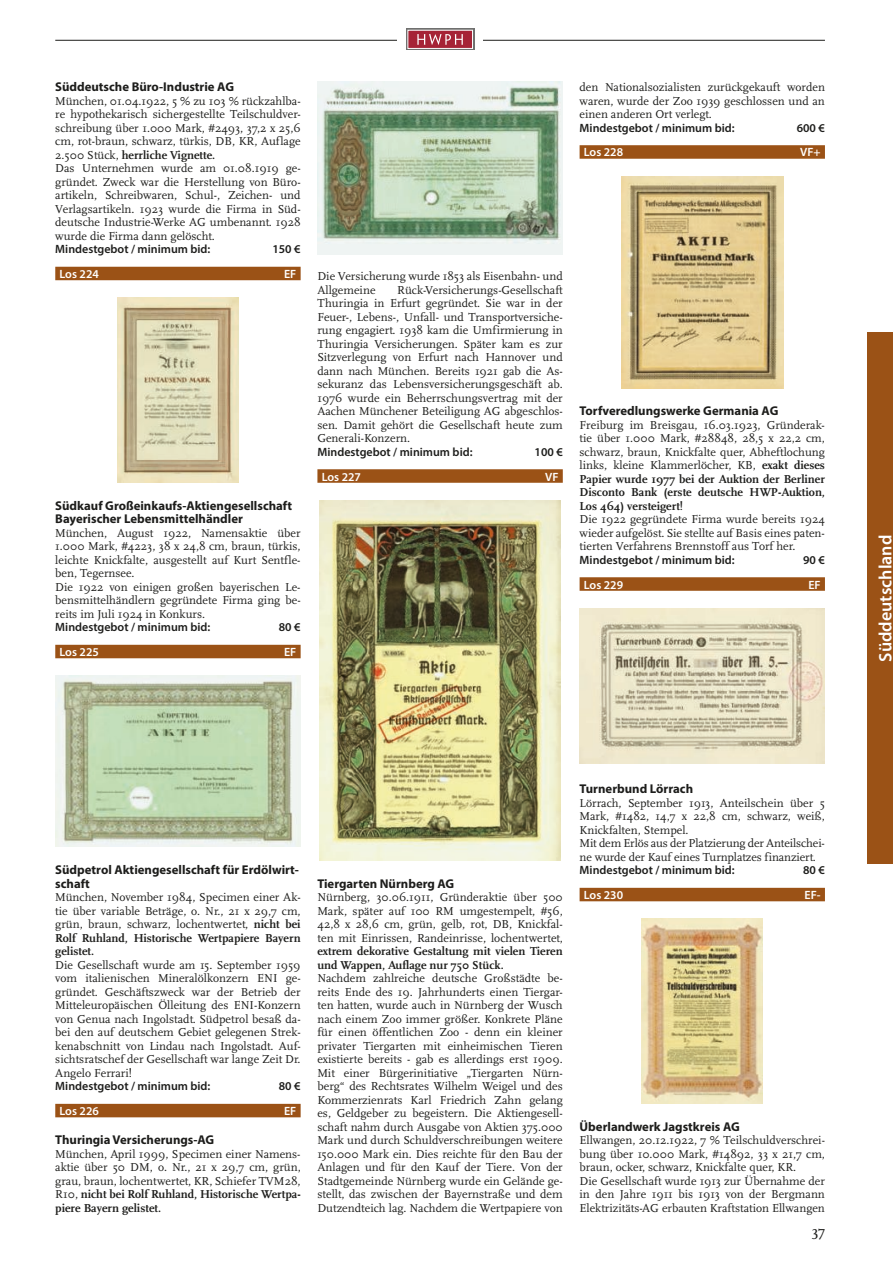
<style>
.page{position:relative;width:893px;height:1263px;background:#fff}
.page>*{position:absolute;margin:0;border:0;box-sizing:border-box;transform-origin:0 0}
.t1{font:600 18px "Myriad Pro";color:#fff}
.t2{font:15px "Scala Pro";color:#1d1d1b}
.t3{font:700 12.75px/13.5px "Myriad Pro";color:#1d1d1b}
.t4{font:12px/13.5px "Scala Pro";color:#1d1d1b;text-align:justify}
.t5{font:600 12px "Myriad Pro";color:#1d1d1b}
.t6{font:700 12px/13.5px "Scala Pro";color:#1d1d1b}
.t7{font:600 12px "Myriad Pro";color:#fff}
.s1{font-weight:700}
</style>
<div class="page">
<hr style="left:55px;top:40px;width:770px;height:1px;background:#1d1d1b">
<div style="left:398px;top:26px;width:85px;height:27px;background:#fff"></div>
<div style="left:406px;top:29px;width:68px;height:21px;background:#cbc5c6"></div>
<div style="left:408px;top:30px;width:65px;height:19px;background:#a62336;border:1px solid #fff"></div>
<svg style="left:417px;top:34px;width:46px;height:11px"></svg>
<div style="left:580px;top:145px;width:245px;height:14px;background:#9b5216"></div>
<div style="left:580px;top:577px;width:245px;height:14px;background:#9b5216"></div>
<div style="left:580px;top:888px;width:245px;height:13px;background:#9b5216"></div>
<div style="left:317px;top:469px;width:246px;height:14px;background:#9b5216"></div>
<div style="left:55px;top:267px;width:246px;height:13px;background:#9b5216"></div>
<div style="left:55px;top:645px;width:246px;height:13px;background:#9b5216"></div>
<div style="left:55px;top:1104px;width:246px;height:13px;background:#9b5216"></div>
<img style="left:117px;top:298px;width:122px;height:185px">
<img style="left:55px;top:675px;width:246px;height:171px">
<img style="left:317px;top:81px;width:246px;height:173px">
<img style="left:319px;top:500px;width:242px;height:361px">
<img style="left:621px;top:176px;width:162px;height:212px">
<img style="left:580px;top:608px;width:245px;height:155px">
<img style="left:642px;top:919px;width:121px;height:185px">
<div style="left:867px;top:332px;width:26px;height:532px;background:#9b5216"></div>
<p class="t3" style="left:55px;top:80px;width:180px">Süddeutsche Büro-Industrie AG</p>
<p class="t4" style="left:55px;top:94px;width:247px;text-align:left">München, 01.04.1922, 5 % zu 103 % rückzahlba&shy;re hypothekarisch sichergestellte Teilschuldver&shy;schreibung über 1.000 Mark, #2493, 37,2 x 25,6 cm, rot-braun, schwarz, türkis, DB, KR, Auflage 2.500 Stück, <span class="s1">herrliche Vignette.<br></span>Das Unternehmen wurde am 01.08.1919 ge&shy;gründet. Zweck war die Herstellung von Büro&shy;artikeln, Schreibwaren, Schul-, Zeichen- und Verlagsartikeln. 1923 wurde die Firma in Süd&shy;deutsche Industrie-Werke AG umbenannt. 1928 wurde die Firma dann gelöscht.</p>
<p class="t5" style="left:55px;top:242px;width:157px">Mindestgebot / minimum bid:</p>
<p class="t5" style="left:272px;top:242px;width:30px">150 €</p>
<p class="t7" style="left:60px;top:266px;width:41px">Los 224</p>
<p class="t7" style="left:284px;top:266px;width:14px">EF</p>
<p class="t3" style="left:55px;top:498px;width:238px">Südkauf Großeinkaufs-Aktiengesellschaft<br>Bayerischer Lebensmittelhändler</p>
<p class="t4" style="left:55px;top:526px;width:247px;text-align:left">München, August 1922, Namensaktie über 1.000 Mark, #4223, 38 x 24,8 cm, braun, türkis, leichte Knickfalte, ausgestellt auf Kurt Sentfle&shy;ben, Tegernsee.<br>Die 1922 von einigen großen bayerischen Le&shy;bensmittelhändlern gegründete Firma ging be&shy;reits im Juli 1924 in Konkurs.</p>
<p class="t5" style="left:55px;top:620px;width:157px">Mindestgebot / minimum bid:</p>
<p class="t5" style="left:279px;top:620px;width:23px">80 €</p>
<p class="t7" style="left:60px;top:644px;width:41px">Los 225</p>
<p class="t7" style="left:284px;top:644px;width:14px">EF</p>
<p class="t4" style="left:580px;top:81px;width:247px">den Nationalsozialisten zurückgekauft worden waren, wurde der Zoo 1939 geschlossen und an einen anderen Ort verlegt.</p>
<p class="t5" style="left:580px;top:120px;width:157px">Mindestgebot / minimum bid:</p>
<p class="t5" style="left:797px;top:120px;width:30px">600 €</p>
<p class="t7" style="left:584px;top:145px;width:41px">Los 228</p>
<p class="t7" style="left:800px;top:145px;width:22px">VF+</p>
<p class="t4" style="left:317px;top:270px;width:247px">Die Versicherung wurde 1853 als Eisenbahn- und<br>Allgemeine</p>
<p class="t4" style="left:317px;top:283px;width:247px;text-indent:80px">Rück-Versicherungs-Gesellschaft Thuringia in Erfurt gegründet. Sie war in der Feuer-, Lebens-, Unfall- und Transportversiche&shy;rung engagiert. 1938 kam die Umfirmierung in Thuringia Versicherungen. Später kam es zur Sitzverlegung von Erfurt nach Hannover und dann nach München. Bereits 1921 gab die As&shy;sekuranz das Lebensversicherungsgeschäft ab.<br>1976 wurde ein Beherrschungsvertrag mit der Aachen Münchener Beteiligung AG abgeschlos&shy;sen. Damit gehört die Gesellschaft heute zum Generali-Konzern.</p>
<p class="t5" style="left:317px;top:444px;width:157px">Mindestgebot / minimum bid:</p>
<p class="t5" style="left:535px;top:444px;width:30px">100 €</p>
<p class="t7" style="left:322px;top:469px;width:41px">Los 227</p>
<p class="t7" style="left:545px;top:469px;width:15px">VF</p>
<p class="t3" style="left:580px;top:404px;width:200px">Torfveredlungswerke Germania AG</p>
<p class="t4" style="left:580px;top:418px;width:247px">Freiburg im Breisgau, 16.03.1923, Gründerak&shy;tie über 1.000 Mark, #28848, 28,5 x 22,2 cm, schwarz, braun, Knickfalte quer, Abheftlochung links, kleine Klammerlöcher, KB, <span class="s1">exakt dieses Papier wurde 1977 bei der Auktion der Berliner Disconto Bank (erste deutsche HWP-Auktion, Los 464) versteigert!</span></p>
<p class="t4" style="left:580px;top:513px;width:247px">Die 1922 gegründete Firma wurde bereits 1924 wieder aufgelöst. Sie stellte auf Basis eines paten&shy;tierten Verfahrens Brennstoff aus Torf her.</p>
<p class="t5" style="left:580px;top:552px;width:157px">Mindestgebot / minimum bid:</p>
<p class="t5" style="left:803px;top:552px;width:23px">90 €</p>
<p class="t7" style="left:584px;top:577px;width:41px">Los 229</p>
<p class="t7" style="left:808px;top:577px;width:14px">EF</p>
<p class="t3" style="left:55px;top:863px;width:245px">Südpetrol Aktiengesellschaft für Erdölwirt&shy;schaft</p>
<p class="t4" style="left:55px;top:891px;width:247px">München, November 1984, Specimen einer Ak&shy;tie über variable Beträge, o. Nr., 21 x 29,7 cm, grün, braun, schwarz, lochentwertet, <span class="s1">nicht bei Rolf Ruhland, Historische Wertpapiere Bayern gelistet.</span></p>
<p class="t4" style="left:55px;top:958px;width:247px">Die Gesellschaft wurde am 15. September 1959 vom italienischen Mineralölkonzern ENI ge&shy;gründet. Geschäftszweck war der Betrieb der Mitteleuropäischen Ölleitung des ENI-Konzern von Genua nach Ingolstadt. Südpetrol besaß da&shy;bei den auf deutschem Gebiet gelegenen Strec&shy;kenabschnitt von Lindau nach Ingolstadt. Auf&shy;sichtsratschef der Gesellschaft war lange Zeit Dr.<br>Angelo Ferrari!</p>
<p class="t5" style="left:55px;top:1079px;width:157px">Mindestgebot / minimum bid:</p>
<p class="t5" style="left:279px;top:1079px;width:23px">80 €</p>
<p class="t7" style="left:60px;top:1103px;width:41px">Los 226</p>
<p class="t7" style="left:284px;top:1103px;width:14px">EF</p>
<p class="t3" style="left:55px;top:1133px;width:160px">Thuringia Versicherungs-AG</p>
<p class="t4" style="left:55px;top:1147px;width:247px">München, April 1999, Specimen einer Namens&shy;aktie über 50 DM, o. Nr., 21 x 29,7 cm, grün, grau, braun, lochentwertet, KR, Schiefer TVM28, R10, <span class="s1">nicht bei Rolf Ruhland, Historische Wertpa&shy;piere Bayern gelistet.</span></p>
<p class="t3" style="left:317px;top:876px;width:138px">Tiergarten Nürnberg AG</p>
<p class="t4" style="left:317px;top:891px;width:247px">Nürnberg, 30.06.1911, Gründeraktie über 500<br>Mark, später auf 100 RM umgestempelt, #56, 42,8 x 28,6 cm, grün, gelb, rot, DB, Knickfal&shy;ten mit Einrissen, Randeinrisse, lochentwertet,</p>
<p class="t6" style="left:317px;top:944px;width:247px">extrem dekorative Gestaltung mit vielen Tieren und Wappen, Auflage nur 750 Stück.</p>
<p class="t4" style="left:317px;top:972px;width:247px">Nachdem zahlreiche deutsche Großstädte be&shy;reits Ende des 19. Jahrhunderts einen Tiergar&shy;ten hatten, wurde auch in Nürnberg der Wusch nach einem Zoo immer größer. Konkrete Pläne für einen öffentlichen Zoo - denn ein kleiner privater Tiergarten mit einheimischen Tieren existierte bereits - gab es allerdings erst 1909.<br>Mit einer Bürgerinitiative „Tiergarten Nürn&shy;berg“ des Rechtsrates Wilhelm Weigel und des Kommerzienrats Karl Friedrich Zahn gelang es, Geldgeber zu begeistern. Die Aktiengesell&shy;schaft nahm durch Ausgabe von Aktien 375.000<br>Mark und durch Schuldverschreibungen weitere 150.000 Mark ein. Dies reichte für den Bau der Anlagen und für den Kauf der Tiere. Von der Stadtgemeinde Nürnberg wurde ein Gelände ge&shy;stellt, das zwischen der Bayernstraße und dem Dutzendteich lag. Nachdem die Wertpapiere von</p>
<p class="t3" style="left:580px;top:782px;width:115px">Turnerbund Lörrach</p>
<p class="t4" style="left:580px;top:796px;width:247px;text-align:left">Lörrach, September 1913, Anteilschein über 5<br>Mark, #1482, 14,7 x 22,8 cm, schwarz, weiß, Knickfalten, Stempel.<br>Mit dem Erlös aus der Platzierung der Anteilschei&shy;ne wurde der Kauf eines Turnplatzes finanziert.</p>
<p class="t5" style="left:580px;top:863px;width:157px">Mindestgebot / minimum bid:</p>
<p class="t5" style="left:803px;top:863px;width:23px">80 €</p>
<p class="t7" style="left:584px;top:887px;width:41px">Los 230</p>
<p class="t7" style="left:805px;top:887px;width:18px">EF-</p>
<p class="t3" style="left:580px;top:1119px;width:162px">Überlandwerk Jagstkreis AG</p>
<p class="t4" style="left:580px;top:1134px;width:247px;text-align:left">Ellwangen, 20.12.1922, 7 % Teilschuldverschrei&shy;bung über 10.000 Mark, #14892, 33 x 21,7 cm, braun, ocker, schwarz, Knickfalte quer, KR.<br>Die Gesellschaft wurde 1913 zur Übernahme der in den Jahre 1911 bis 1913 von der Bergmann Elektrizitäts-AG erbauten Kraftstation Ellwangen</p>
<p class="t2" style="left:811px;top:1225px;width:15px">37</p>
<h1 class="t1" style="left:874px;top:661px;width:128px;rotate:-90deg">Süddeutschland</h1>
</div>
